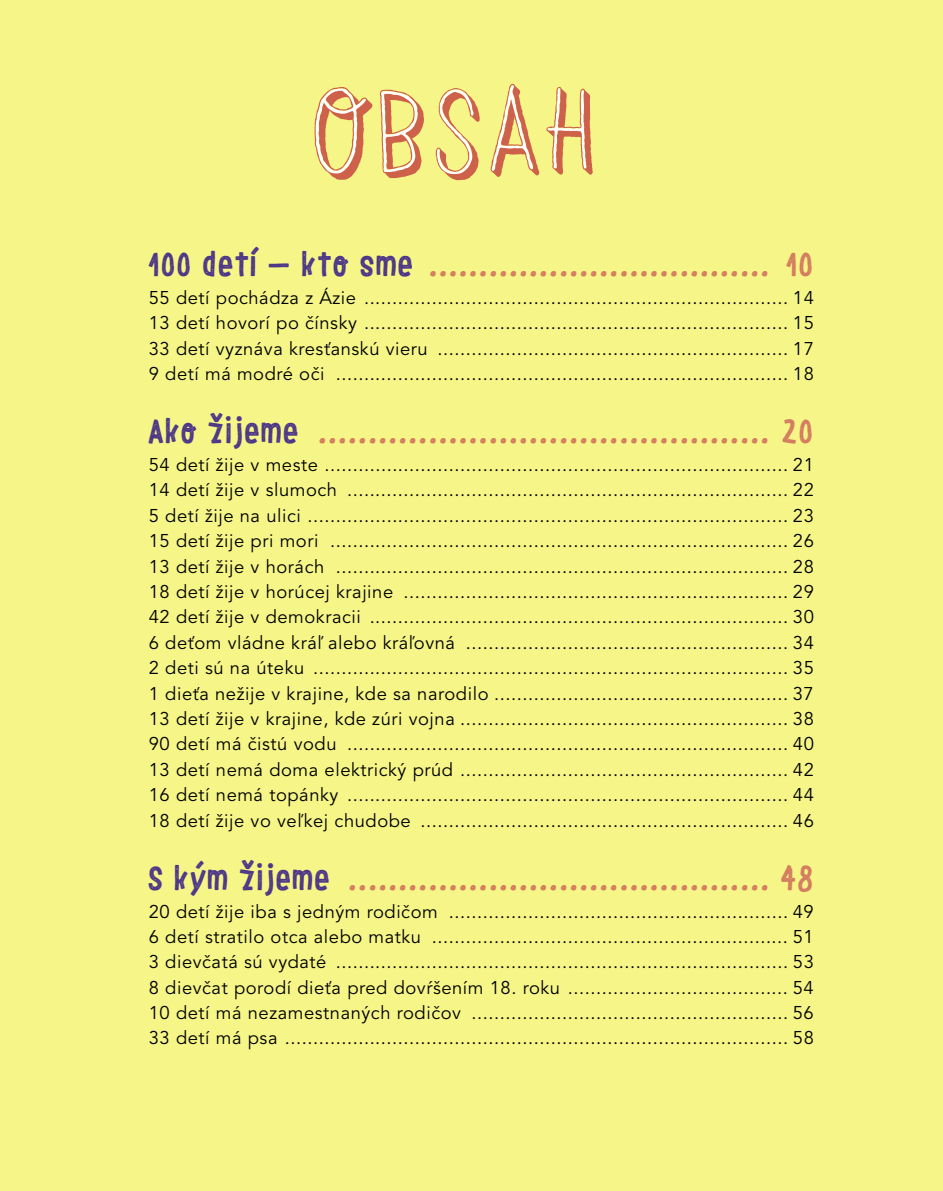
<style>
.page{position:relative;width:943px;height:1191px;background:#f6f587}
.page>*{position:absolute;margin:0;border:0;box-sizing:border-box;transform-origin:0 0}
.t1{font:300 107.45px "Le Osler Rough Shadow";color:#cd614a}
.t2{font:31.5px "Le Osler Stamp";letter-spacing:.05em;color:#d47c60}
.t3{font:18.38px/25.4px "Avenir LT Pro";letter-spacing:.03em;color:#000;text-align:justify}
.s1{font-size:112.7px}
.s2{color:#4d3787}
</style>
<div class="page">
<p class="t1" style="left:314px;top:72px;width:279px;rotate:-1deg"><span class="s1">O</span>BSAH</p>
<p class="t2" style="left:149px;top:244px;width:666px"><span class="s2">100 detí – kto sme</span> .................................. 10</p>
<p class="t3" style="left:149px;top:285px;width:666px">55 detí pochádza z Ázie ........................................................................... 14<br>13 detí hovorí po čínsky ........................................................................... 15<br>33 detí vyznáva kresťanskú vieru .............................................................. 17<br>9 detí má modré oči ................................................................................ 18</p>
<p class="t2" style="left:149px;top:411px;width:666px"><span class="s2">Ako žijeme</span> ............................................. 20</p>
<p class="t3" style="left:149px;top:452px;width:666px">54 detí žije v meste .................................................................................. 21<br>14 detí žije v slumoch .............................................................................. 22<br>5 detí žije na ulici ..................................................................................... 23<br>15 detí žije pri mori ................................................................................. 26<br>13 detí žije v horách ................................................................................ 28<br>18 detí žije v horúcej krajine .................................................................... 29<br>42 detí žije v demokracii .......................................................................... 30<br>6 deťom vládne kráľ alebo kráľovná ......................................................... 34<br>2 deti sú na úteku .................................................................................... 35<br>1 dieťa nežije v krajine, kde sa narodilo .................................................... 37<br>13 detí žije v krajine, kde zúri vojna .......................................................... 38<br>90 detí má čistú vodu .............................................................................. 40<br>13 detí nemá doma elektrický prúd .......................................................... 42<br>16 detí nemá topánky .............................................................................. 44<br>18 detí žije vo veľkej chudobe ................................................................. 46</p>
<p class="t2" style="left:149px;top:857px;width:666px"><span class="s2">S kým žijeme</span> .......................................... 48</p>
<p class="t3" style="left:149px;top:899px;width:666px">20 detí žije iba s jedným rodičom ............................................................ 49<br>6 detí stratilo otca alebo matku ............................................................... 51<br>3 dievčatá sú vydaté ................................................................................ 53<br>8 dievčat porodí dieťa pred dovŕšením 18. roku ....................................... 54<br>10 detí má nezamestnaných rodičov ........................................................ 56<br>33 detí má psa ......................................................................................... 58</p>
</div>
